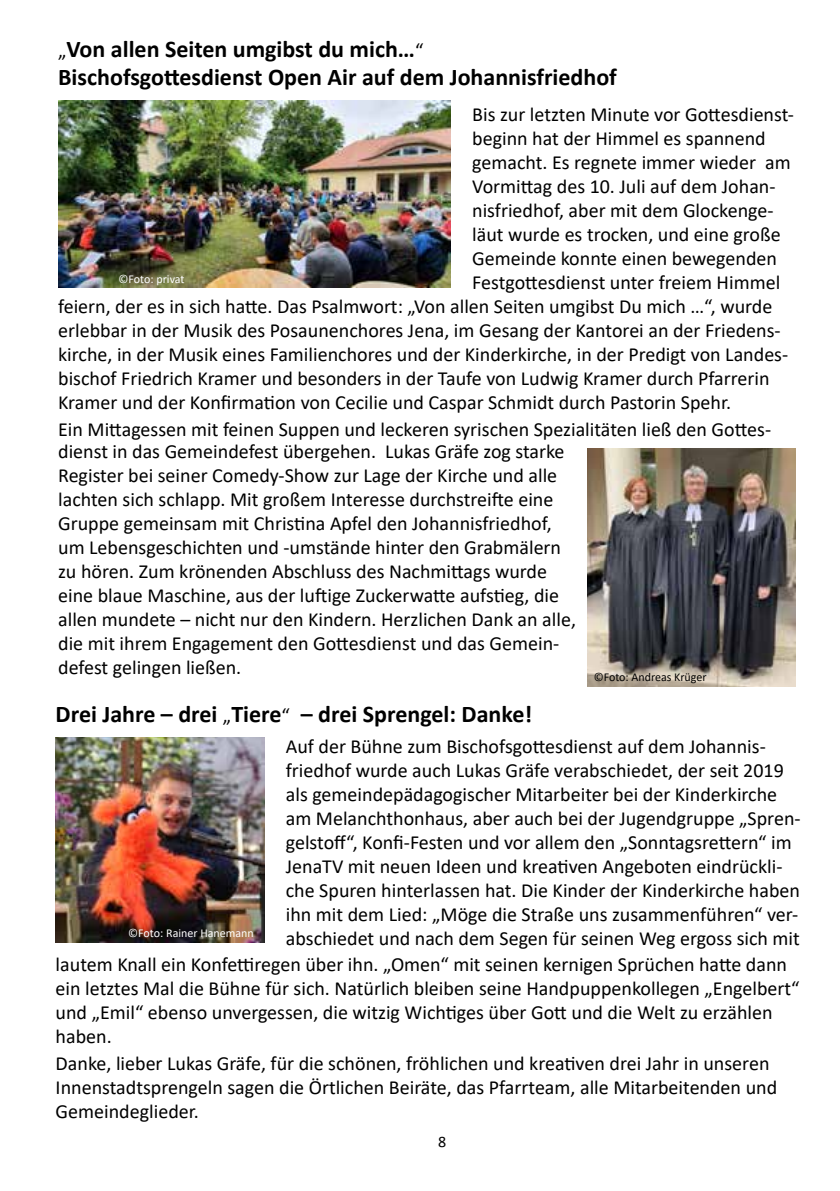
<style>
.page{position:relative;width:840px;height:1191px;background:#fff}
.page>*{position:absolute;margin:0;border:0;box-sizing:border-box;transform-origin:0 0}
.t1{font:700 24px/28px "Calibri";color:#000}
.t2{font:20px/24px "Calibri";color:#000}
.t3{font:16px "Calibri";color:#000}
.t4{font:12px "Calibri";color:#fff}
.t5{font:12px "Calibri";color:#000}
.s1{font-weight:400;font-size:20px}
</style>
<div class="page">
<img style="left:56px;top:737px;width:208px;height:205px">
<img style="left:58px;top:100px;width:392px;height:188px">
<img style="left:587px;top:448px;width:208px;height:238px">
<p class="t1" style="left:58px;top:35px;width:560px"><span class="s1">„</span>Von allen Seiten umgibst du mich…<span class="s1">“<br></span>Bischofsgottesdienst Open Air auf dem Johannisfriedhof</p>
<p class="t2" style="left:472px;top:102px;width:323px">Bis zur letzten Minute vor Gottesdienst-</p>
<p class="t2" style="left:472px;top:126px;width:295px">beginn hat der Himmel es spannend</p>
<p class="t2" style="left:472px;top:150px;width:320px">gemacht. Es regnete immer wieder am</p>
<p class="t2" style="left:472px;top:174px;width:305px">Vormittag des 10. Juli auf dem Johan-</p>
<p class="t2" style="left:472px;top:198px;width:303px">nisfriedhof, aber mit dem Glockenge-</p>
<p class="t2" style="left:472px;top:222px;width:310px">läut wurde es trocken, und eine große</p>
<p class="t2" style="left:472px;top:246px;width:306px">Gemeinde konnte einen bewegenden</p>
<p class="t2" style="left:472px;top:270px;width:309px">Festgottesdienst unter freiem Himmel</p>
<p class="t2" style="left:58px;top:293px;width:715px">feiern, der es in sich hatte. Das Psalmwort: „Von allen Seiten umgibst Du mich …“, wurde</p>
<p class="t2" style="left:58px;top:317px;width:723px">erlebbar in der Musik des Posaunenchores Jena, im Gesang der Kantorei an der Friedens-</p>
<p class="t2" style="left:58px;top:341px;width:731px">kirche, in der Musik eines Familienchores und der Kinderkirche, in der Predigt von Landes-</p>
<p class="t2" style="left:58px;top:365px;width:712px">bischof Friedrich Kramer und besonders in der Taufe von Ludwig Kramer durch Pfarrerin</p>
<p class="t2" style="left:58px;top:389px;width:674px">Kramer und der Konfirmation von Cecilie und Caspar Schmidt durch Pastorin Spehr.</p>
<p class="t2" style="left:58px;top:416px;width:714px">Ein Mittagessen mit feinen Suppen und leckeren syrischen Spezialitäten ließ den Gottes&shy;dienst in das Gemeindefest übergehen. Lukas Gräfe zog starke<br>Register bei seiner Comedy-Show zur Lage der Kirche und alle<br>lachten sich schlapp. Mit großem Interesse durchstreifte eine<br>Gruppe gemeinsam mit Christina Apfel den Johannisfriedhof,<br>um Lebensgeschichten und -umstände hinter den Grabmälern<br>zu hören. Zum krönenden Abschluss des Nachmittags wurde<br>eine blaue Maschine, aus der luftige Zuckerwatte aufstieg, die<br>allen mundete – nicht nur den Kindern. Herzlichen Dank an alle,<br>die mit ihrem Engagement den Gottesdienst und das Gemein-<br>defest gelingen ließen.</p>
<p class="t4" style="left:118px;top:270px;width:67px">©Foto: privat</p>
<p class="t5" style="left:593px;top:669px;width:114px">©Foto: Andreas Krüger</p>
<p class="t1" style="left:56px;top:699px;width:478px">Drei Jahre – drei <span class="s1">„</span>Tiere<span class="s1">“</span> – drei Sprengel: Danke!</p>
<p class="t2" style="left:286px;top:733px;width:516px">Auf der Bühne zum Bischofsgottesdienst auf dem Johannis&shy;friedhof wurde auch Lukas Gräfe verabschiedet, der seit 2019 als gemeindepädagogischer Mitarbeiter bei der Kinderkirche am Melanchthonhaus, aber auch bei der Jugendgruppe „Spren&shy;gelstoff“, Konfi-Festen und vor allem den „Sonntagsrettern“ im JenaTV mit neuen Ideen und kreativen Angeboten eindrückli&shy;che Spuren hinterlassen hat. Die Kinder der Kinderkirche haben ihn mit dem Lied: „Möge die Straße uns zusammenführen“ ver&shy;abschiedet und nach dem Segen für seinen Weg ergoss sich mit</p>
<p class="t2" style="left:56px;top:952px;width:745px">lautem Knall ein Konfettiregen über ihn. „Omen“ mit seinen kernigen Sprüchen hatte dann ein letztes Mal die Bühne für sich. Natürlich bleiben seine Handpuppenkollegen „Engelbert“ und „Emil“ ebenso unvergessen, die witzig Wichtiges über Gott und die Welt zu erzählen haben.</p>
<p class="t2" style="left:56px;top:1051px;width:722px">Danke, lieber Lukas Gräfe, für die schönen, fröhlichen und kreativen drei Jahr in unseren<br>Innenstadtsprengeln sagen die Örtlichen Beiräte, das Pfarrteam, alle Mitarbeitenden und<br>Gemeindeglieder.</p>
<p class="t4" style="left:128px;top:924px;width:127px">©Foto: Rainer Hanemann</p>
<p class="t3" style="left:438px;top:1130px;width:10px">8</p>
</div>
